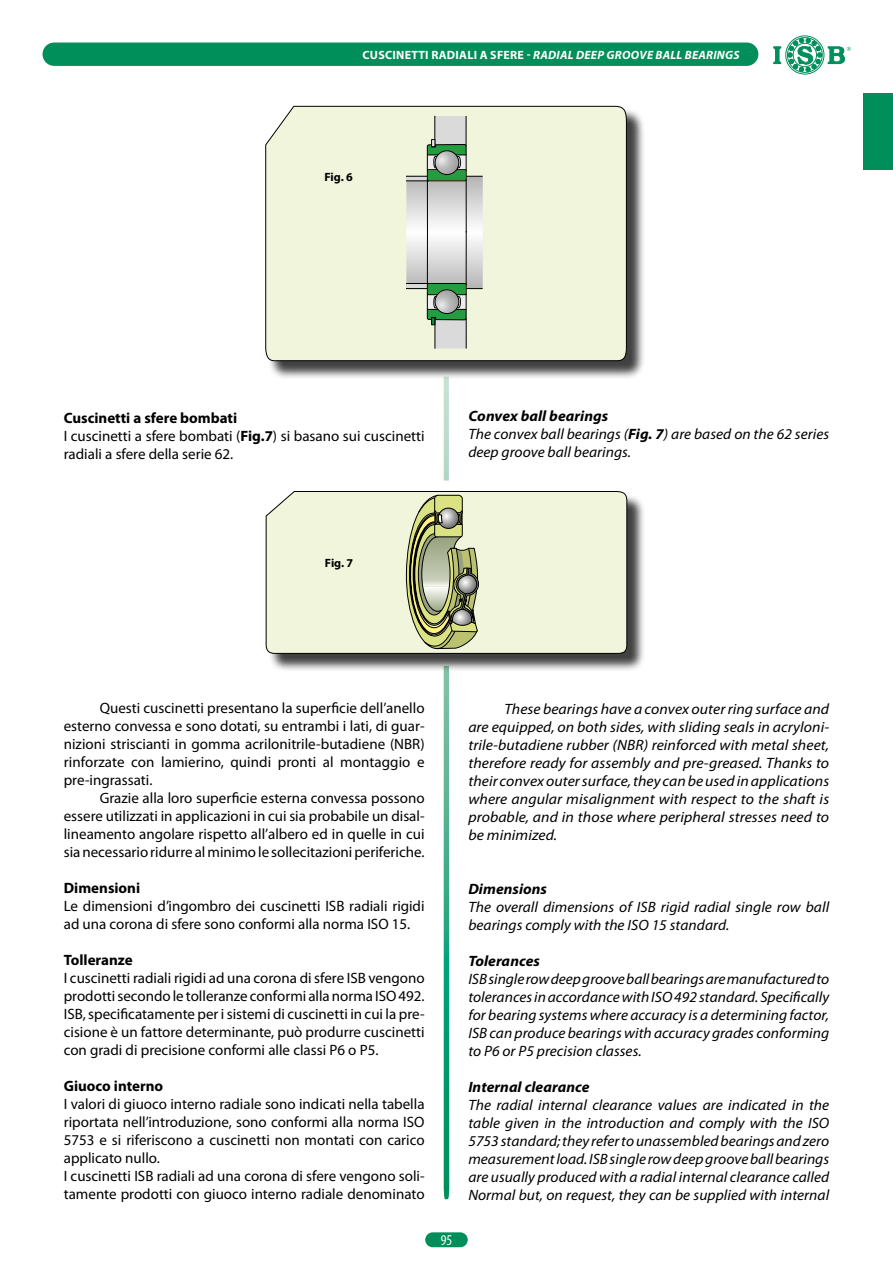
<style>
.page{position:relative;width:893px;height:1263px;background:#fff}
.page>*{position:absolute;margin:0;border:0;box-sizing:border-box;transform-origin:0 0}
.t1{font:15px/18px "Myriad Pro";color:#000}
.t2{font:italic 15px/18px "Myriad Pro";letter-spacing:.005em;color:#000}
.t3{font:italic 15px/18px "Myriad Pro";letter-spacing:.005em;color:#000;text-align:justify;scale:1.05 1}
.t4{font:italic 700 15px "Myriad Pro";letter-spacing:.005em;color:#000}
.t5{font:700 15px "Myriad Pro";color:#000}
.t6{font:condensed 15px "Myriad Pro";color:#fff}
.t7{font:italic 700 12px "Myriad Pro";letter-spacing:.02em;color:#fff}
.t8{font:700 12px "Myriad Pro";letter-spacing:-.01em;color:#000}
.s1{font-style:normal}
.s2{font-weight:700}
</style>
<div class="page">
<div style="left:863px;top:93px;width:30px;height:77px;background:#008f5a"></div>
<svg style="left:773px;top:35px;width:78px;height:40px"></svg>
<div style="left:43px;top:43px;width:715px;height:23px;background:#008f5a;border-radius:12px"></div>
<div style="left:425px;top:1232px;width:43px;height:15px;background:#008f5a;border-radius:7px"></div>
<div style="left:267px;top:108px;width:378px;height:272px;background:#000;opacity:.75"></div>
<div style="left:265px;top:106px;width:362px;height:255px;background:#f1f5db"></div>
<div style="left:268px;top:494px;width:378px;height:178px;background:#000;opacity:.75"></div>
<div style="left:265px;top:491px;width:363px;height:163px;background:#f1f5db"></div>
<svg style="left:406px;top:105px;width:77px;height:1094px"></svg>
<p class="t7" style="left:363px;top:47px;width:378px"><span class="s1">CUSCINETTI RADIALI A SFERE -</span> RADIAL DEEP GROOVE BALL BEARINGS</p>
<p class="t8" style="left:324px;top:170px;width:30px">Fig. 6</p>
<p class="t1" style="left:64px;top:408px;width:362px"><span class="s2">Cuscinetti a sfere bombati<br></span>I cuscinetti a sfere bombati (<span class="s2">Fig.7</span>) si basano sui cuscinetti radiali a sfere della serie 62.</p>
<p class="t8" style="left:325px;top:555px;width:30px">Fig. 7</p>
<p class="t2" style="left:468px;top:407px;width:362px"><span class="s2">Convex ball bearings<br></span>The convex ball bearings (<span class="s2">Fig. 7</span>) are based on the 62 series deep groove ball bearings.</p>
<p class="t1" style="left:64px;top:699px;width:362px;text-align:justify;text-indent:36px">Questi cuscinetti presentano la superficie dell’anello esterno convessa e sono dotati, su entrambi i lati, di guar&shy;nizioni striscianti in gomma acrilonitrile-butadiene (NBR) rinforzate con lamierino, quindi pronti al montaggio e pre-ingrassati.</p>
<p class="t1" style="left:64px;top:789px;width:362px;text-align:justify;text-indent:36px">Grazie alla loro superficie esterna convessa possono essere utilizzati in applicazioni in cui sia probabile un disal&shy;lineamento angolare rispetto all’albero ed in quelle in cui sia necessario ridurre al minimo le sollecitazioni periferiche.</p>
<p class="t5" style="left:64px;top:878px;width:78px">Dimensioni</p>
<p class="t1" style="left:64px;top:897px;width:362px">Le dimensioni d’ingombro dei cuscinetti ISB radiali rigidi ad una corona di sfere sono conformi alla norma ISO 15.</p>
<p class="t5" style="left:64px;top:950px;width:70px">Tolleranze</p>
<p class="t1" style="left:64px;top:969px;width:362px;text-align:justify">I cuscinetti radiali rigidi ad una corona di sfere ISB vengono prodotti secondo le tolleranze conformi alla norma ISO 492.<br>ISB, specificatamente per i sistemi di cuscinetti in cui la pre&shy;cisione è un fattore determinante, può produrre cuscinetti con gradi di precisione conformi alle classi P6 o P5.</p>
<p class="t5" style="left:64px;top:1076px;width:101px">Giuoco interno</p>
<p class="t1" style="left:64px;top:1095px;width:362px">I valori di giuoco interno radiale sono indicati nella tabella riportata nell’introduzione, sono conformi alla norma ISO 5753 e si riferiscono a cuscinetti non montati con carico applicato nullo.<br>I cuscinetti ISB radiali ad una corona di sfere vengono soli&shy;tamente prodotti con giuoco interno radiale denominato</p>
<p class="t3" style="left:468px;top:700px;width:345px;text-indent:36px">These bearings have a convex outer ring surface and are equipped, on both sides, with sliding seals in acryloni&shy;trile-butadiene rubber (NBR) reinforced with metal sheet, therefore ready for assembly and pre-greased. Thanks to their convex outer surface, they can be used in applications where angular misalignment with respect to the shaft is probable, and in those where peripheral stresses need to be minimized.</p>
<p class="t6" style="left:441px;top:1230px;width:13px">95</p>
<p class="t4" style="left:468px;top:879px;width:80px">Dimensions</p>
<p class="t2" style="left:468px;top:898px;width:362px">The overall dimensions of ISB rigid radial single row ball bearings comply with the ISO 15 standard.</p>
<p class="t4" style="left:468px;top:951px;width:73px">Tolerances</p>
<p class="t2" style="left:468px;top:970px;width:362px;text-align:justify">ISB single row deep groove ball bearings are manufactured to tolerances in accordance with ISO 492 standard. Specifically for bearing systems where accuracy is a determining factor, ISB can produce bearings with accuracy grades conforming to P6 or P5 precision classes.</p>
<p class="t4" style="left:468px;top:1077px;width:123px">Internal clearance</p>
<p class="t2" style="left:468px;top:1096px;width:362px;text-align:justify">The radial internal clearance values are indicated in the table given in the introduction and comply with the ISO 5753 standard; they refer to unassembled bearings and zero measurement load. ISB single row deep groove ball bearings are usually produced with a radial internal clearance called Normal but, on request, they can be supplied with internal</p>
</div>
